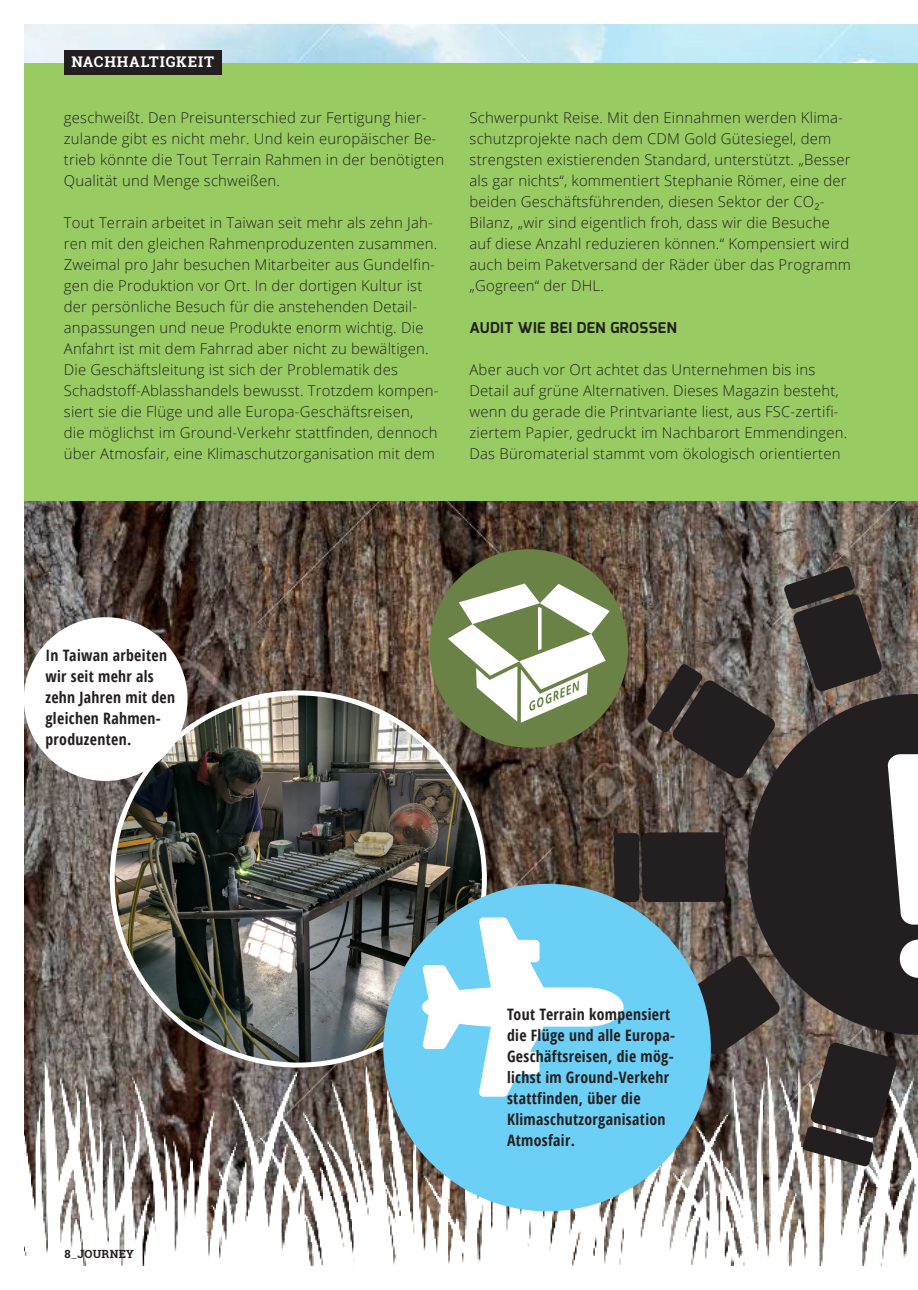
<style>
.page{position:relative;width:918px;height:1290px;background:#fff}
.page>*{position:absolute;margin:0;border:0;box-sizing:border-box;transform-origin:0 0}
.TT_Info_OpenSans_Con{font:700 15.75px/21px "Open Sans Condensed";letter-spacing:.02em;color:#231f20}
.TT_Fliess_OpenSans_l{font:300 14.88px/21px "Open Sans";letter-spacing:.015em;color:#231f20}
.TT_Subhead_Exo_bd_8{font:700 14.88px "Exo";letter-spacing:.03em;color:#231f20}
.TT_Einleit_OpenSans{font:700 14.88px "Roboto Slab";letter-spacing:.055em;color:#fff}
.TT_Fliess_OpenSans_l-2{font:700 11.38px "Roboto Slab";letter-spacing:.02em;color:#231f20}
.s1{font-weight:300}
</style>
<div class="page">
<div style="left:25px;top:25px;width:893px;height:1240px;background:#98cc63"></div>
<img style="left:25px;top:501px;width:893px;height:548px">
<img style="left:25px;top:25px;width:893px;height:37px">
<img style="left:24px;top:1049px;width:894px;height:217px">
<svg style="left:741px;top:687px;width:177px;height:355px;background:#332e2d"></svg>
<svg style="left:802px;top:1042px;width:95px;height:125px;background:#4b4442"></svg>
<svg style="left:647px;top:663px;width:129px;height:116px;background:#48403d"></svg>
<svg style="left:783px;top:565px;width:99px;height:127px;background:#49423f"></svg>
<div style="left:642px;top:832px;width:83px;height:70px;background:#231f20;border-radius:7px"></div>
<div style="left:614px;top:833px;width:25px;height:69px;background:#231f20;border-radius:4px"></div>
<svg style="left:683px;top:955px;width:97px;height:118px;background:#49403e"></svg>
<svg style="left:900px;top:939px;width:18px;height:39px"></svg>
<svg style="left:888px;top:754px;width:30px;height:170px;background:#cecdcd"></svg>
<div style="left:429px;top:549px;width:199px;height:199px;background:#6a8245;border-radius:50%"></div>
<img style="left:110px;top:690px;width:377px;height:377px;border-radius:189px">
<div style="left:24px;top:617px;width:164px;height:164px;background:#fff;border-radius:50%"></div>
<div style="left:383px;top:884px;width:328px;height:327px;background:#6bcff6;border-radius:50%"></div>
<div style="left:64px;top:50px;width:158px;height:24px;background:#231f20"></div>
<svg style="left:422px;top:917px;width:201px;height:179px"></svg>
<svg style="left:448px;top:583px;width:162px;height:140px"></svg>
<p class="TT_Einleit_OpenSans" style="left:71px;top:52px;width:144px">NACHHALTIGKEIT</p>
<p class="TT_Fliess_OpenSans_l" style="left:64px;top:107px;width:382px">geschweißt. Den Preisunterschied zur Fertigung hier&shy;zulande gibt es nicht mehr. Und kein europäischer Be&shy;trieb könnte die Tout Terrain Rahmen in der benötigten Qualität und Menge schweißen.</p>
<p class="TT_Fliess_OpenSans_l" style="left:64px;top:212px;width:376px">Tout Terrain arbeitet in Taiwan seit mehr als zehn Jah&shy;ren mit den gleichen Rahmenproduzenten zusammen.<br>Zweimal pro Jahr besuchen Mitarbeiter aus Gundelfin&shy;gen die Produktion vor Ort. In der dortigen Kultur ist der persönliche Besuch für die anstehenden Detail&shy;anpassungen und neue Produkte enorm wichtig. Die Anfahrt ist mit dem Fahrrad aber nicht zu bewältigen.<br>Die Geschäftsleitung ist sich der Problematik des Schadstoff-Ablasshandels bewusst. Trotzdem kompen&shy;siert sie die Flüge und alle Europa-Geschäftsreisen,<br>die möglichst im Ground-Verkehr stattfinden, dennoch über Atmosfair, eine Klimaschutzorganisation mit dem</p>
<p class="TT_Fliess_OpenSans_l" style="left:469px;top:107px;width:382px">Schwerpunkt Reise. Mit den Einnahmen werden Klima&shy;schutzprojekte nach dem CDM Gold Gütesiegel, dem strengsten existierenden Standard, unterstützt. „Besser als gar nichts“, kommentiert Stephanie Römer, eine der beiden Geschäftsführenden, diesen Sektor der CO -</p>
<p class="TT_Fliess_OpenSans_l" style="left:469px;top:202px;width:362px;line-height:14px;text-indent:345px">²<br>Bilanz, „wir sind eigentlich froh, dass wir die Besuche</p>
<p class="TT_Fliess_OpenSans_l" style="left:469px;top:233px;width:383px;text-align:justify">auf diese Anzahl reduzieren können.“ Kompensiert wird auch beim Paketversand der Räder über das Programm „Gogreen“ der DHL.</p>
<p class="TT_Subhead_Exo_bd_8" style="left:469px;top:318px;width:209px">AUDIT WIE BEI DEN GROSSEN</p>
<p class="TT_Fliess_OpenSans_l" style="left:469px;top:359px;width:379px">Aber auch vor Ort achtet das Unternehmen bis ins Detail auf grüne Alternativen. Dieses Magazin besteht, wenn du gerade die Printvariante liest, aus FSC-zertifi&shy;ziertem Papier, gedruckt im Nachbarort Emmendingen.<br>Das Büromaterial stammt vom ökologisch orientierten</p>
<p class="TT_Info_OpenSans_Con" style="left:45px;top:644px;width:131px">In Taiwan arbeiten wir seit mehr als zehn Jahren mit den gleichen Rahmen&shy;produzenten.</p>
<p class="TT_Fliess_OpenSans_l-2" style="left:64px;top:1245px;width:71px">8<span class="s1">_</span>JOURNEY</p>
<p class="TT_Info_OpenSans_Con" style="left:507px;top:1003px;width:168px">Tout Terrain kompensiert die Flüge und alle Europa-<br>Geschäftsreisen, die mög&shy;lichst im Ground-Verkehr stattfinden, über die<br>Klimaschutzorganisation<br>Atmosfair.</p>
</div>
